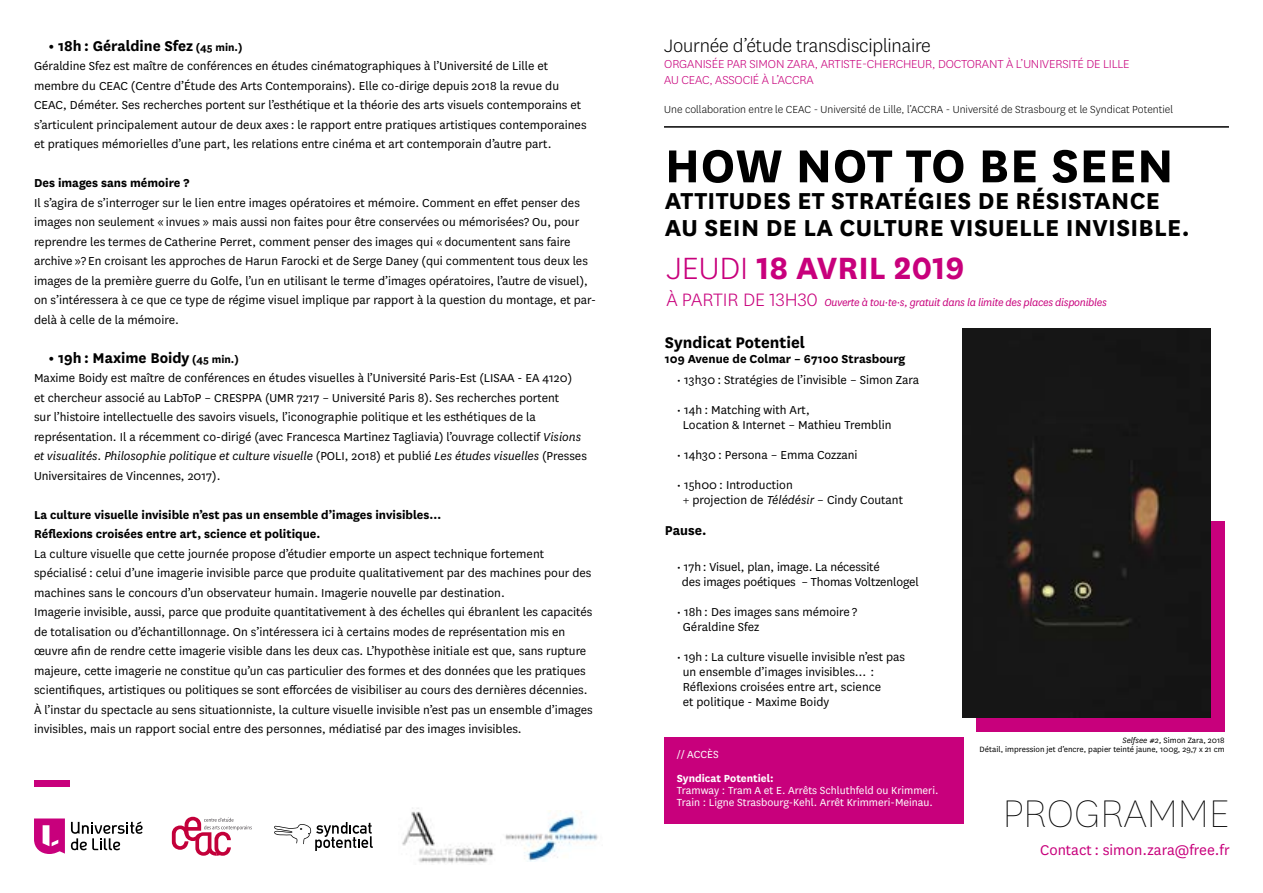
<style>
.page{position:relative;width:1263px;height:893px;background:#fff}
.page>*{position:absolute;margin:0;border:0;box-sizing:border-box;transform-origin:0 0}
.t1{font:700 54px "National";letter-spacing:.01em;color:#000}
.t2{font:100 45px "National";color:#000}
.t3{font:700 36px "National";color:#c8007c}
.t4{font:700 27px/27px "National";letter-spacing:.01em;color:#000}
.t5{font:300 21px "National";letter-spacing:-.01em;color:#000}
.t6{font:700 18px "National";color:#000}
.t7{font:700 16.5px "National";color:#000}
.t8{font:16.5px "National";color:#c8007c}
.t9{font:700 15px "National";color:#000}
.t10{font:13.5px/19.5px "National";color:#000}
.t11{font:700 13.5px/19.5px "National";color:#000}
.t12{font:300 13.5px/16.2px "National";letter-spacing:-.01em;color:#c8007c}
.t13{font:12px/12px "National";color:#fff}
.t14{font:300 12px "National";color:#000}
.t15{font:italic 12px "National";letter-spacing:-.025em;color:#c8007c}
.t16{font:700 12px "National";color:#fff}
.t17{font:9px/9px "National";color:#000;text-align:right}
.s1{font-size:12px}
.s2{font-style:italic}
.s3{font-weight:300}
.s4{font-weight:300;font-style:normal;font-size:21px}
</style>
<div class="page">
<div style="left:976px;top:521px;width:249px;height:211px;background:#c8007c"></div>
<div style="left:962px;top:329px;width:249px;height:388px;background:#161616"></div>
<hr style="left:664px;top:126px;width:565px;height:2px;background:#000">
<svg style="left:34px;top:818px;width:31px;height:36px"></svg>
<svg style="left:71px;top:821px;width:72px;height:29px"></svg>
<svg style="left:172px;top:817px;width:80px;height:39px"></svg>
<img style="left:402px;top:808px;width:92px;height:56px">
<img style="left:505px;top:812px;width:93px;height:50px">
<svg style="left:274px;top:823px;width:99px;height:28px"></svg>
<div style="left:664px;top:737px;width:299px;height:87px;background:#c8007c"></div>
<div style="left:34px;top:781px;width:36px;height:6px;background:#c8007c"></div>
<p class="t7" style="left:49px;top:34px;width:195px">• 18h : Géraldine Sfez <span class="s1">(45 min.)</span></p>
<p class="t10" style="left:34px;top:56px;width:554px">Géraldine Sfez est maître de conférences en études cinématographiques à l’Université de Lille et membre du CEAC (Centre d’Étude des Arts Contemporains). Elle co-dirige depuis 2018 la revue du CEAC, Déméter. Ses recherches portent sur l’esthétique et la théorie des arts visuels contemporains et s’articulent principalement autour de deux axes : le rapport entre pratiques artistiques contemporaines et pratiques mémorielles d’une part, les relations entre cinéma et art contemporain d’autre part.</p>
<p class="t11" style="left:34px;top:172px;width:157px">Des images sans mémoire ?</p>
<p class="t10" style="left:34px;top:192px;width:564px">Il s’agira de s’interroger sur le lien entre images opératoires et mémoire. Comment en effet penser des images non seulement « invues » mais aussi non faites pour être conservées ou mémorisées? Ou, pour reprendre les termes de Catherine Perret, comment penser des images qui « documentent sans faire archive »? En croisant les approches de Harun Farocki et de Serge Daney (qui commentent tous deux les images de la première guerre du Golfe, l’un en utilisant le terme d’images opératoires, l’autre de visuel), on s’intéressera à ce que ce type de régime visuel implique par rapport à la question du montage, et par&shy;delà à celle de la mémoire.</p>
<p class="t7" style="left:49px;top:346px;width:192px">• 19h : Maxime Boidy <span class="s1">(45 min.)</span></p>
<p class="t10" style="left:34px;top:368px;width:554px">Maxime Boidy est maître de conférences en études visuelles à l’Université Paris-Est (LISAA - EA 4120)<br>et chercheur associé au LabToP – CRESPPA (UMR 7217 – Université Paris 8). Ses recherches portent<br>sur l’histoire intellectuelle des savoirs visuels, l’iconographie politique et les esthétiques de la représentation. Il a récemment co-dirigé (avec Francesca Martinez Tagliavia) l’ouvrage collectif <span class="s2">Visions et visualités</span>. <span class="s2">Philosophie politique et culture visuelle</span> (POLI, 2018) et publié <span class="s2">Les études visuelles</span> (Presses Universitaires de Vincennes, 2017).</p>
<p class="t11" style="left:34px;top:504px;width:409px">La culture visuelle invisible n’est pas un ensemble d’images invisibles…<br>Réflexions croisées entre art, science et politique.</p>
<p class="t10" style="left:34px;top:543px;width:560px">La culture visuelle que cette journée propose d’étudier emporte un aspect technique fortement spécialisé : celui d’une imagerie invisible parce que produite qualitativement par des machines pour des machines sans le concours d’un observateur humain. Imagerie nouvelle par destination.<br>Imagerie invisible, aussi, parce que produite quantitativement à des échelles qui ébranlent les capacités de totalisation ou d’échantillonnage. On s’intéressera ici à certains modes de représentation mis en œuvre afin de rendre cette imagerie visible dans les deux cas. L’hypothèse initiale est que, sans rupture majeure, cette imagerie ne constitue qu’un cas particulier des formes et des données que les pratiques scientifiques, artistiques ou politiques se sont efforcées de visibiliser au cours des dernières décennies.<br>À l’instar du spectacle au sens situationniste, la culture visuelle invisible n’est pas un ensemble d’images invisibles, mais un rapport social entre des personnes, médiatisé par des images invisibles.</p>
<h3 class="t5" style="left:664px;top:33px;width:268px">Journée d’étude transdisciplinaire</h3>
<p class="t12" style="left:664px;top:56px;width:467px">ORGANISÉE PAR SIMON ZARA, ARTISTE-CHERCHEUR, DOCTORANT À L’UNIVERSITÉ DE LILLE<br>AU CEAC, ASSOCIÉ À L’ACCRA</p>
<p class="t14" style="left:664px;top:102px;width:510px">Une collaboration entre le CEAC - Université de Lille, l’ACCRA - Université de Strasbourg et le Syndicat Potentiel</p>
<h1 class="t1" style="left:665px;top:128px;width:510px">HOW NOT TO BE SEEN</h1>
<h3 class="t4" style="left:665px;top:186px;width:526px">ATTITUDES ET STRATÉGIES DE RÉSISTANCE<br>AU SEIN DE LA CULTURE VISUELLE INVISIBLE.</h3>
<h3 class="t3" style="left:666px;top:242px;width:300px"><span class="s3">JEUDI</span> 18 AVRIL 2019</h3>
<p class="t15" style="left:666px;top:295px;width:442px"><span class="s4">À PARTIR DE 13H30</span> Ouverte à tou·te·s, gratuit dans la limite des places disponibles</p>
<h3 class="t6" style="left:665px;top:329px;width:142px">Syndicat Potentiel</h3>
<p class="t11" style="left:665px;top:348px;width:242px">109 Avenue de Colmar – 67100 Strasbourg</p>
<p class="t10" style="left:677px;top:369px;width:244px">• 13h30 : Stratégies de l’invisible – Simon Zara</p>
<p class="t10" style="left:683px;top:402px;width:210px;line-height:15px;text-indent:-6px">• 14h : Matching with Art,<br>Location &amp; Internet – Mathieu Tremblin</p>
<p class="t10" style="left:677px;top:444px;width:182px">• 14h30 : Persona – Emma Cozzani</p>
<p class="t10" style="left:683px;top:477px;width:222px;line-height:15px;text-indent:-6px">• 15h00 : Introduction<br>+ projection de <span class="s2">Télédésir</span> – Cindy Coutant</p>
<p class="t9" style="left:665px;top:520px;width:43px">Pause.</p>
<p class="t10" style="left:682px;top:559px;width:238px;line-height:15px;text-indent:-5px">• 17h : Visuel, plan, image. La nécessité<br>des images poétiques – Thomas Voltzenlogel</p>
<p class="t10" style="left:683px;top:604px;width:176px;line-height:15px;text-indent:-6px">• 18h : Des images sans mémoire ?<br>Géraldine Sfez</p>
<p class="t10" style="left:683px;top:649px;width:224px;line-height:15px;text-indent:-6px">• 19h : La culture visuelle invisible n’est pas un ensemble d’images invisibles… :<br>Réflexions croisées entre art, science<br>et politique - Maxime Boidy</p>
<p class="t13" style="left:677px;top:748px;width:43px">// ACCÈS</p>
<p class="t16" style="left:677px;top:770px;width:98px">Syndicat Potentiel:</p>
<p class="t13" style="left:677px;top:784px;width:263px">Tramway : Tram A et E. Arrêts Schluthfeld ou Krimmeri.<br>Train : Ligne Strasbourg-Kehl. Arrêt Krimmeri-Meinau.</p>
<p class="t17" style="left:980px;top:735px;width:247px"><span class="s2">Selfsee #2,</span> Simon Zara, 2018<br>Détail, impression jet d’encre, papier teinté jaune, 100g, 29,7 x 21 cm</p>
<h2 class="t2" style="left:1003px;top:787px;width:228px">PROGRAMME</h2>
<p class="t8" style="left:1040px;top:840px;width:191px">Contact : simon.zara@free.fr</p>
</div>
